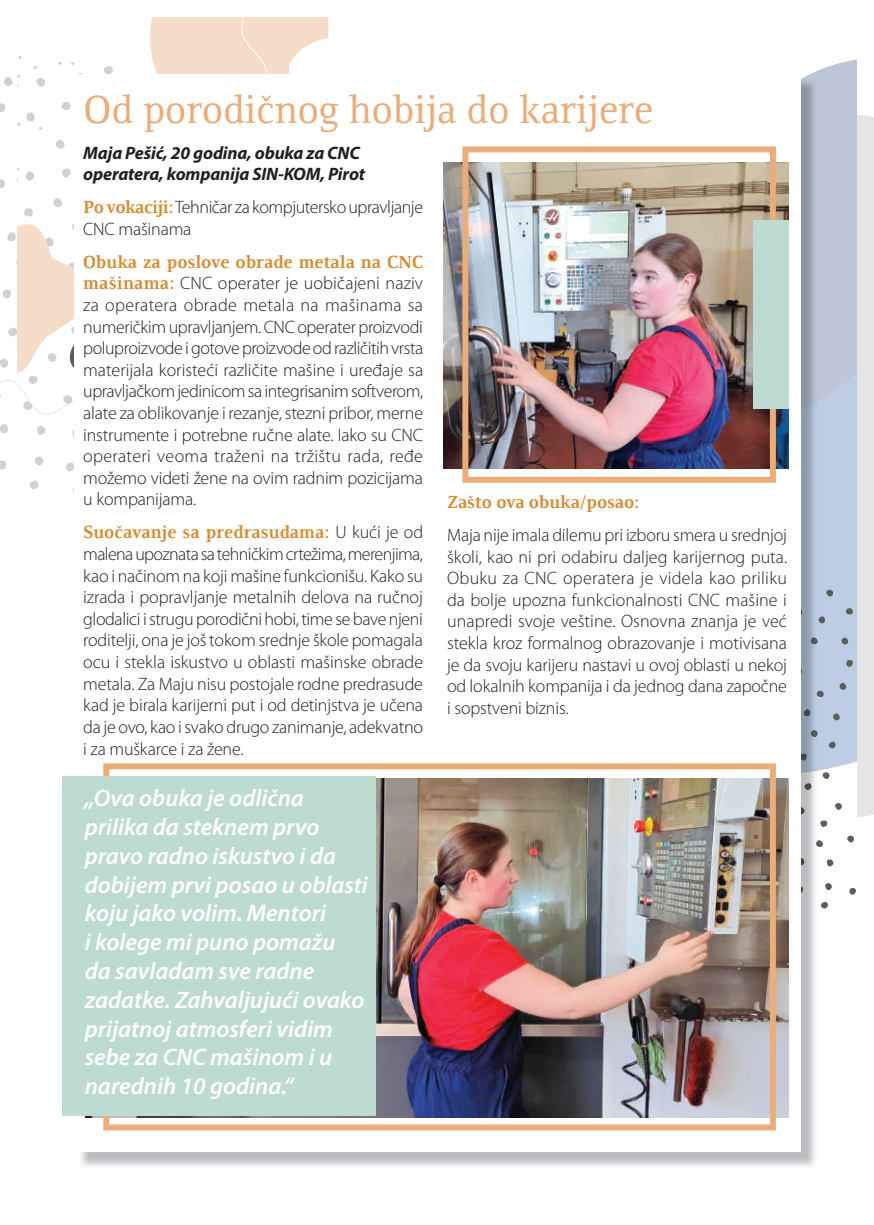
<style>
.page{position:relative;width:874px;height:1225px;background:#fff}
.page>*{position:absolute;margin:0;border:0;box-sizing:border-box;transform-origin:0 0}
.t1{font:40px "Resavska BG";color:#ebad7a}
.t2{font:italic 600 24px/28.8px "Myriad Pro";color:#fff}
.t3{font:300 18px/21.6px "Myriad Pro";letter-spacing:-.01em;color:#231f20;text-align:justify}
.t4{font:700 18px "Resavska BG";letter-spacing:-.005em;color:#d68b33}
.t5{font:italic 700 18px/21.6px "Myriad Pro";letter-spacing:-.01em;color:#231f20}
.s1{font-family:"Resavska BG";font-weight:700;color:#d68b33}
.s2{font-family:"Myriad Pro";font-weight:300;color:#231f20}
</style>
<div class="page">
<svg style="left:801px;top:60px;width:55px;height:54px;background:#c0c8d6"></svg>
<svg style="left:821px;top:902px;width:7px;height:7px"></svg>
<svg style="left:826px;top:859px;width:7px;height:8px"></svg>
<svg style="left:825px;top:883px;width:7px;height:7px"></svg>
<svg style="left:849px;top:887px;width:7px;height:8px"></svg>
<img style="left:81px;top:847px;width:734px;height:319px">
<svg style="left:799px;top:885px;width:3px;height:8px"></svg>
<svg style="left:799px;top:856px;width:5px;height:9px"></svg>
<svg style="left:801px;top:114px;width:72px;height:733px;background:#c2cbd8"></svg>
<svg style="left:0;top:17px;width:329px;height:475px"></svg>
<div style="left:74px;top:74px;width:725px;height:1077px;background:#fff"></div>
<img style="left:443px;top:163px;width:345px;height:306px">
<img style="left:462px;top:146px;width:313px;height:337px">
<img style="left:103px;top:763px;width:672px;height:367px">
<div style="left:753px;top:220px;width:35px;height:189px;background:#bedbd2"></div>
<div style="left:62px;top:776px;width:313px;height:339px;background:#bedbd2"></div>
<h1 class="t1" style="left:83px;top:86px;width:571px">Od porodičnog hobija do karijere</h1>
<p class="t5" style="left:83px;top:141px;width:283px">Maja Pešić, 20 godina, obuka za CNC operatera, kompanija SIN-KOM, Pirot</p>
<p class="t3" style="left:83px;top:197px;width:341px"><span class="s1">Po vokaciji:</span> Tehničar za kompjutersko upravljanje<br>CNC mašinama</p>
<p class="t4" style="left:83px;top:251px;width:341px">Obuka za poslove obrade metala na CNC</p>
<p class="t3" style="left:83px;top:273px;width:341px"><span class="s1">mašinama:</span> CNC operater je uobičajeni naziv za operatera obrade metala na mašinama sa numeričkim upravljanjem. CNC operater proizvodi poluproizvode i gotove proizvode od različitih vrsta materijala koristeći različite mašine i uređaje sa upravljačkom jedinicom sa integrisanim softverom, alate za oblikovanje i rezanje, stezni pribor, merne instrumente i potrebne ručne alate. Iako su CNC operateri veoma traženi na tržištu rada, ređe možemo videti žene na ovim radnim pozicijama u kompanijama.</p>
<p class="t4" style="left:83px;top:522px;width:341px">Suočavanje sa predrasudama: <span class="s2">U kući je od</span></p>
<p class="t3" style="left:83px;top:543px;width:341px">malena upoznata sa tehničkim crtežima, merenjima, kao i načinom na koji mašine funkcionišu. Kako su izrada i popravljanje metalnih delova na ručnoj glodalici i strugu porodični hobi, time se bave njeni roditelji, ona je još tokom srednje škole pomagala ocu i stekla iskustvo u oblasti mašinske obrade metala. Za Maju nisu postojale rodne predrasude kad je birala karijerni put i od detinjstva je učena da je ovo, kao i svako drugo zanimanje, adekvatno i za muškarce i za žene.</p>
<p class="t4" style="left:447px;top:491px;width:194px">Zašto ova obuka/posao:</p>
<p class="t3" style="left:447px;top:524px;width:341px">Maja nije imala dilemu pri izboru smera u srednjoj školi, kao ni pri odabiru daljeg karijernog puta.<br>Obuku za CNC operatera je videla kao priliku da bolje upozna funkcionalnosti CNC mašine i unapredi svoje veštine. Osnovna znanja je već stekla kroz formalnog obrazovanje i motivisana je da svoju karijeru nastavi u ovoj oblasti u nekoj od lokalnih kompanija i da jednog dana započne i sopstveni biznis.</p>
<p class="t2" style="left:85px;top:783px;width:284px">„Ova obuka je odlična prilika da steknem prvo pravo radno iskustvo i da dobijem prvi posao u oblasti koju jako volim. Mentori<br>i kolege mi puno pomažu<br>da savladam sve radne zadatke. Zahvaljujući ovako prijatnoj atmosferi vidim sebe za CNC mašinom i u narednih 10 godina.“</p>
</div>
